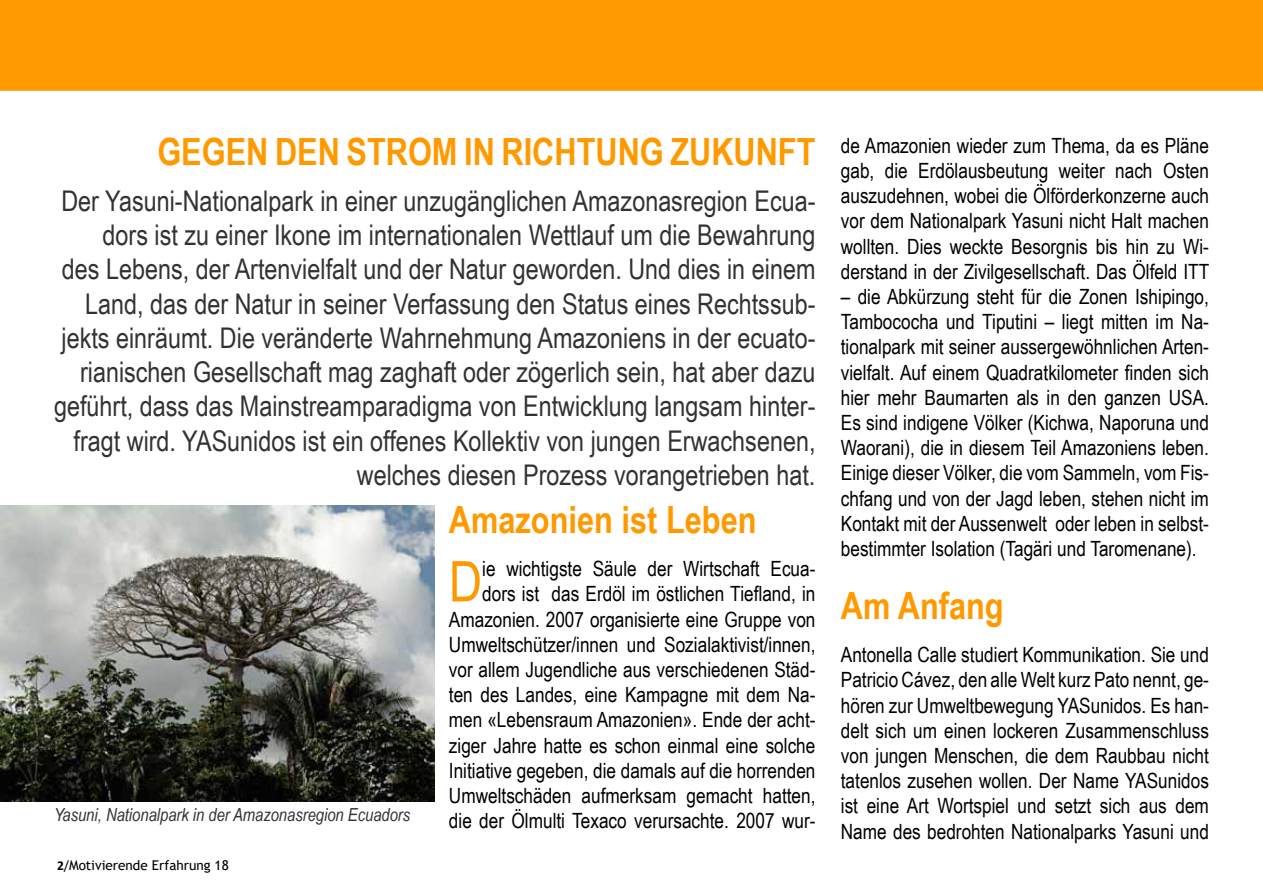
<style>
.page{position:relative;width:1263px;height:893px;background:#fff}
.page>*{position:absolute;margin:0;border:0;box-sizing:border-box;transform-origin:0 0}
.t1{font:56.25px "Arial Narrow";color:#f90}
.t2{font:700 37.5px "Arial Narrow";color:#f90}
.t3{font:28.5px/34.2px "Arial Narrow";color:#323232;text-align:right}
.t4{font:21px/25.2px "Arial Narrow";color:#000;text-align:justify}
.t5{font:italic 18px "Arial Narrow";color:#323232}
.t6{font:13.5px "Trebuchet MS";color:#000}
.s1{font-family:"Calibri";font-weight:700}
.s2{font-family:"Calibri"}
</style>
<div class="page">
<div style="left:0;top:0;width:1263px;height:91px;background:#f90"></div>
<img style="left:0;top:506px;width:435px;height:296px">
<h2 class="t2" style="left:157px;top:123px;width:660px">GEGEN DEN STROM IN RICHTUNG ZUKUNFT</h2>
<p class="t3" style="left:54px;top:183px;width:763px">Der Yasuni-Nationalpark in einer unzugänglichen Amazonasregion Ecua&shy;dors ist zu einer Ikone im internationalen Wettlauf um die Bewahrung<br>des Lebens, der Artenvielfalt und der Natur geworden. Und dies in einem Land, das der Natur in seiner Verfassung den Status eines Rechtssub&shy;jekts einräumt. Die veränderte Wahrnehmung Amazoniens in der ecuato&shy;rianischen Gesellschaft mag zaghaft oder zögerlich sein, hat aber dazu geführt, dass das Mainstreamparadigma von Entwicklung langsam hinter&shy;fragt wird. YASunidos ist ein offenes Kollektiv von jungen Erwachsenen, welches diesen Prozess vorangetrieben hat.</p>
<p class="t5" style="left:54px;top:802px;width:358px">Yasuni, Nationalpark in der Amazonasregion Ecuadors</p>
<p class="t6" style="left:57px;top:857px;width:173px"><span class="s1">2</span><span class="s2">/</span>Motivierende Erfahrung 18</p>
<h2 class="t2" style="left:449px;top:491px;width:309px">Amazonien ist Leben</h2>
<h1 class="t1" style="left:449px;top:540px;width:35px">D</h1>
<p class="t4" style="left:449px;top:555px;width:368px;text-align:right">ie wichtigste Säule der Wirtschaft Ecua&shy;dors ist das Erdöl im östlichen Tiefland, in Amazonien. 2007 organisierte eine Gruppe von Umweltschützer/innen und Sozialaktivist/innen, vor allem Jugendliche aus verschiedenen Städ&shy;ten des Landes, eine Kampagne mit dem Na&shy;men «Lebensraum Amazonien». Ende der acht&shy;ziger Jahre hatte es schon einmal eine solche Initiative gegeben, die damals auf die horrenden Umweltschäden aufmerksam gemacht hatten, die der Ölmulti Texaco verursachte. 2007 wur-</p>
<p class="t4" style="left:841px;top:132px;width:370px">de Amazonien wieder zum Thema, da es Pläne gab, die Erdölausbeutung weiter nach Osten auszudehnen, wobei die Ölförderkonzerne auch vor dem Nationalpark Yasuni nicht Halt machen wollten. Dies weckte Besorgnis bis hin zu Wi&shy;derstand in der Zivilgesellschaft. Das Ölfeld ITT</p>
<p class="t4" style="left:841px;top:283px;width:370px">– die Abkürzung steht für die Zonen Ishipingo, Tambococha und Tiputini – liegt mitten im Na&shy;tionalpark mit seiner aussergewöhnlichen Arten&shy;vielfalt. Auf einem Quadratkilometer finden sich hier mehr Baumarten als in den ganzen USA.<br>Es sind indigene Völker (Kichwa, Naporuna und Waorani), die in diesem Teil Amazoniens leben.<br>Einige dieser Völker, die vom Sammeln, vom Fis&shy;chfang und von der Jagd leben, stehen nicht im Kontakt mit der Aussenwelt oder leben in selbst&shy;bestimmter Isolation (Tagäri und Taromenane).</p>
<h2 class="t2" style="left:841px;top:577px;width:164px">Am Anfang</h2>
<p class="t4" style="left:841px;top:641px;width:370px">Antonella Calle studiert Kommunikation. Sie und Patricio Cávez, den alle Welt kurz Pato nennt, ge&shy;hören zur Umweltbewegung YASunidos. Es han&shy;delt sich um einen lockeren Zusammenschluss von jungen Menschen, die dem Raubbau nicht tatenlos zusehen wollen. Der Name YASunidos ist eine Art Wortspiel und setzt sich aus dem Name des bedrohten Nationalparks Yasuni und</p>
</div>
